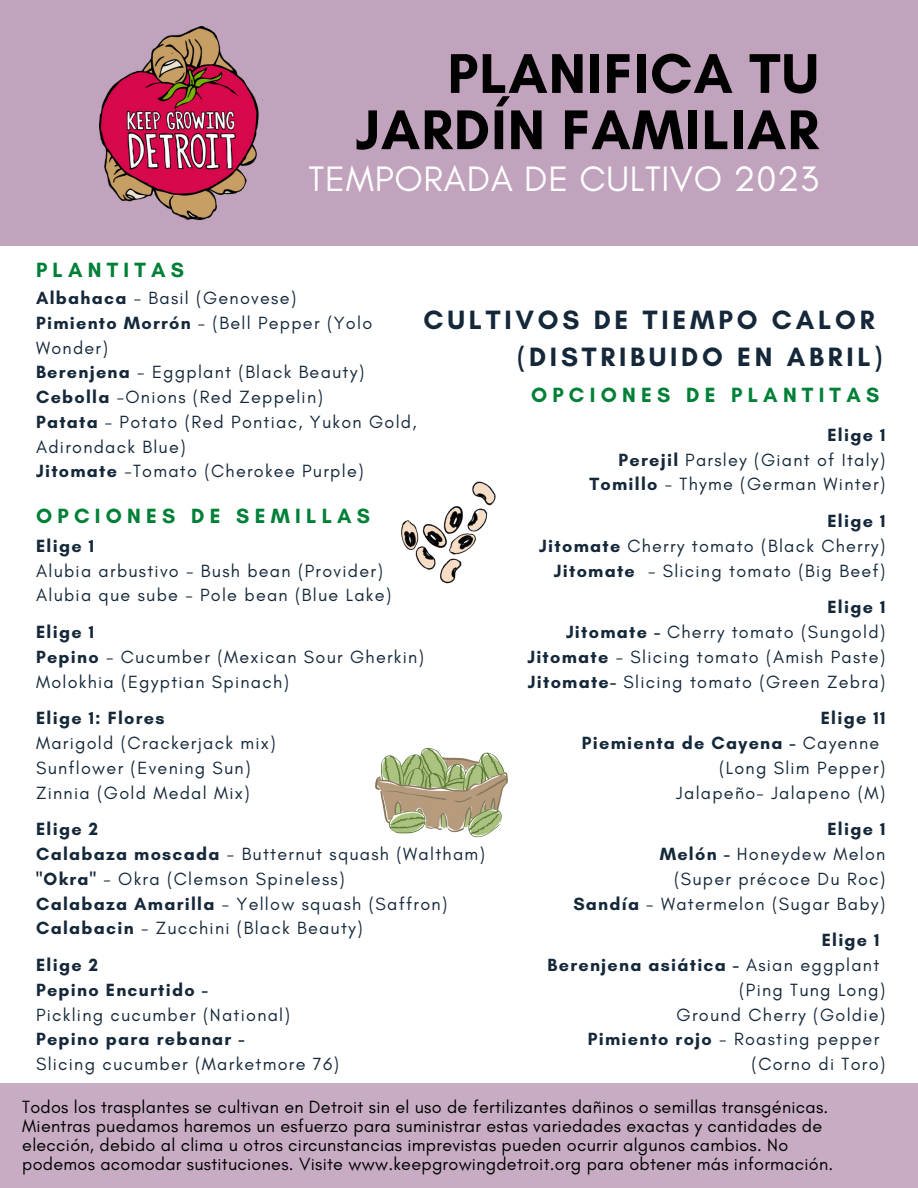
<style>
.page{position:relative;width:918px;height:1188px;background:#fff}
.page>*{position:absolute;margin:0;border:0;box-sizing:border-box;transform-origin:0 0}
.t1{font:700 57px/56.2px "Glacial Indifference";letter-spacing:.02em;color:#000;text-align:right}
.t2{font:36px "Glacial Indifference";letter-spacing:.02em;color:#fff}
.t3{font:700 27px/37.2px "Glacial Indifference";letter-spacing:.14em;color:#15283a;text-align:right}
.t4{font:700 21px "Glacial Indifference";letter-spacing:.25em;color:#008037}
.t5{font:18px/24.8px "Glacial Indifference";letter-spacing:.07em;color:#15283a}
.t6{font:18px/19.2px "Glacial Indifference";letter-spacing:.015em;color:#000}
.t7{font:700 18px "Glacial Indifference";letter-spacing:.07em;color:#15283a}
.s1{font-weight:700}
.s2{font-weight:400}
</style>
<div class="page">
<div style="left:0;top:1083px;width:918px;height:105px;background:#c7acc3"></div>
<div style="left:0;top:0;width:918px;height:246px;background:#c1a3bd"></div>
<img style="left:99px;top:26px;width:160px;height:194px">
<img style="left:375px;top:747px;width:133px;height:91px">
<img style="left:401px;top:481px;width:95px;height:103px">
<p class="t4" style="left:36px;top:257px;width:150px">PLANTITAS</p>
<p class="t1" style="left:355px;top:45px;width:465px">PLANIFICA TU<br>JARDÍN FAMILIAR</p>
<p class="t2" style="left:309px;top:157px;width:512px">TEMPORADA DE CULTIVO 2023</p>
<p class="t5" style="left:36px;top:286px;width:262px"><span class="s1">Albahaca</span> - Basil (Genovese)</p>
<p class="t5" style="left:36px;top:310px;width:338px"><span class="s1">Pimiento Morrón</span> - (Bell Pepper (Yolo<br>Wonder)</p>
<p class="t5" style="left:36px;top:360px;width:330px"><span class="s1">Berenjena</span> - Eggplant (Black Beauty)</p>
<p class="t5" style="left:36px;top:385px;width:288px"><span class="s1">Cebolla</span> -Onions (Red Zeppelin)</p>
<p class="t5" style="left:36px;top:409px;width:382px"><span class="s1">Patata</span> - Potato (Red Pontiac, Yukon Gold,<br>Adirondack Blue)</p>
<p class="t5" style="left:36px;top:459px;width:329px"><span class="s1">Jitomate</span> -Tomato (Cherokee Purple)</p>
<p class="t3" style="left:424px;top:301px;width:460px">CULTIVOS DE TIEMPO CALOR (DISTRIBUIDO EN ABRIL)</p>
<p class="t4" style="left:531px;top:382px;width:350px">OPCIONES DE PLANTITAS</p>
<p class="t7" style="left:827px;top:424px;width:59px">Elige 1</p>
<p class="t5" style="left:619px;top:447px;width:268px"><span class="s1">Perejil</span> Parsley (Giant of Italy)</p>
<p class="t5" style="left:589px;top:472px;width:297px"><span class="s1">Tomillo</span> - Thyme (German Winter)</p>
<p class="t7" style="left:827px;top:510px;width:59px">Elige 1</p>
<p class="t5" style="left:539px;top:533px;width:348px"><span class="s1">Jitomate</span> Cherry tomato (Black Cherry)</p>
<p class="t5" style="left:554px;top:558px;width:333px"><span class="s1">Jitomate</span> - Slicing tomato (Big Beef)</p>
<p class="t7" style="left:827px;top:596px;width:59px">Elige 1</p>
<p class="t5" style="left:566px;top:619px;width:321px"><span class="s1">Jitomate -</span> Cherry tomato (Sungold)</p>
<p class="t5" style="left:527px;top:644px;width:360px"><span class="s1">Jitomate</span> - Slicing tomato (Amish Paste)</p>
<p class="t5" style="left:528px;top:669px;width:359px"><span class="s1">Jitomate-</span> Slicing tomato (Green Zebra)</p>
<p class="t7" style="left:821px;top:707px;width:66px">Elige 11</p>
<p class="t7" style="left:582px;top:732px;width:299px">Piemienta de Cayena - <span class="s2">Cayenne</span></p>
<p class="t5" style="left:719px;top:755px;width:168px">(Long Slim Pepper)</p>
<p class="t5" style="left:676px;top:780px;width:211px">Jalapeño- Jalapeno (M)</p>
<p class="t7" style="left:827px;top:818px;width:59px">Elige 1</p>
<p class="t5" style="left:660px;top:841px;width:227px"><span class="s1">Melón -</span> Honeydew Melon</p>
<p class="t5" style="left:674px;top:866px;width:213px">(Super précoce Du Roc)</p>
<p class="t5" style="left:573px;top:891px;width:314px"><span class="s1">Sandía</span> - Watermelon (Sugar Baby)</p>
<p class="t7" style="left:822px;top:929px;width:59px">Elige 1</p>
<p class="t7" style="left:548px;top:954px;width:333px">Berenjena asiática - <span class="s2">Asian eggplant</span></p>
<p class="t5" style="left:739px;top:977px;width:148px">(Ping Tung Long)</p>
<p class="t5" style="left:677px;top:1002px;width:210px">Ground Cherry (Goldie)</p>
<p class="t5" style="left:588px;top:1027px;width:293px"><span class="s1">Pimiento rojo</span> - Roasting pepper</p>
<p class="t5" style="left:752px;top:1051px;width:135px">(Corno di Toro)</p>
<p class="t4" style="left:36px;top:503px;width:336px">OPCIONES DE SEMILLAS</p>
<p class="t7" style="left:36px;top:535px;width:59px">Elige 1</p>
<p class="t5" style="left:36px;top:558px;width:348px">Alubia arbustivo - Bush bean (Provider)</p>
<p class="t5" style="left:36px;top:583px;width:357px">Alubia que sube - Pole bean (Blue Lake)</p>
<p class="t7" style="left:36px;top:621px;width:59px">Elige 1</p>
<p class="t5" style="left:36px;top:644px;width:390px"><span class="s1">Pepino</span> - Cucumber (Mexican Sour Gherkin)</p>
<p class="t5" style="left:36px;top:669px;width:254px">Molokhia (Egyptian Spinach)</p>
<p class="t7" style="left:36px;top:707px;width:130px">Elige 1: Flores</p>
<p class="t5" style="left:36px;top:730px;width:241px">Marigold (Crackerjack mix)</p>
<p class="t5" style="left:36px;top:755px;width:216px">Sunflower (Evening Sun)</p>
<p class="t5" style="left:36px;top:780px;width:215px">Zinnia (Gold Medal Mix)</p>
<p class="t7" style="left:36px;top:818px;width:63px">Elige 2</p>
<p class="t5" style="left:36px;top:841px;width:450px"><span class="s1">Calabaza moscada</span> - Butternut squash (Waltham)</p>
<p class="t5" style="left:36px;top:866px;width:310px"><span class="s1">"Okra"</span> - Okra (Clemson Spineless)</p>
<p class="t5" style="left:36px;top:891px;width:413px"><span class="s1">Calabaza Amarilla</span> - Yellow squash (Saffron)</p>
<p class="t5" style="left:36px;top:916px;width:328px"><span class="s1">Calabacin</span> - Zucchini (Black Beauty)</p>
<p class="t7" style="left:36px;top:954px;width:63px">Elige 2</p>
<p class="t7" style="left:36px;top:979px;width:173px">Pepino Encurtido -</p>
<p class="t5" style="left:36px;top:1002px;width:255px">Pickling cucumber (National)</p>
<p class="t7" style="left:36px;top:1028px;width:210px">Pepino para rebanar -</p>
<p class="t5" style="left:36px;top:1051px;width:305px">Slicing cucumber (Marketmore 76)</p>
<p class="t6" style="left:22px;top:1097px;width:812px">Todos los trasplantes se cultivan en Detroit sin el uso de fertilizantes dañinos o semillas transgénicas.<br>Mientras puedamos haremos un esfuerzo para suministrar estas variedades exactas y cantidades de elección, debido al clima u otros circunstancias imprevistas pueden ocurrir algunos cambios. No podemos acomodar sustituciones. Visite www.keepgrowingdetroit.org para obtener más información.</p>
</div>
